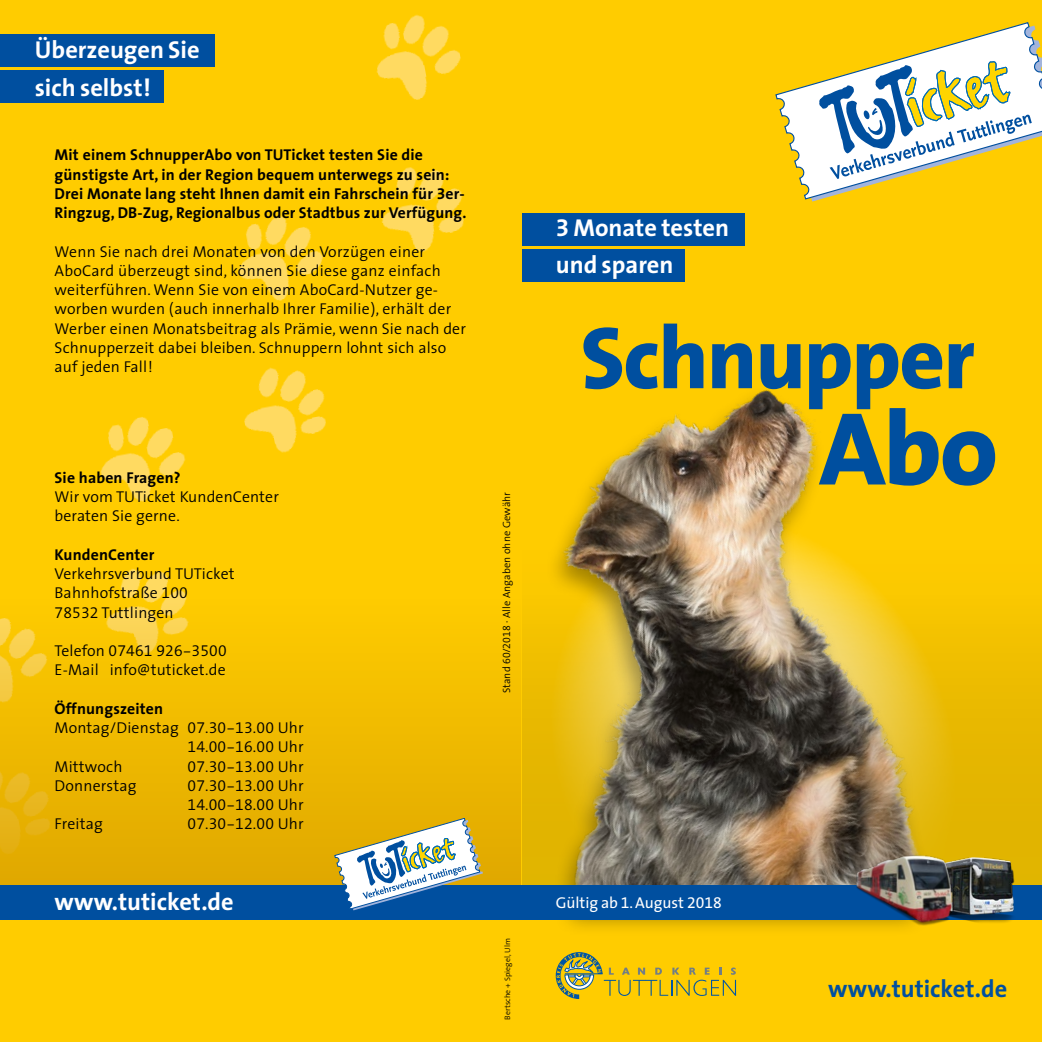
<style>
.page{position:relative;width:1042px;height:1042px;background:#fff}
.page>*{position:absolute;margin:0;border:0;box-sizing:border-box;transform-origin:0 0}
.t1{font:800 104.65px "The Sans";color:#004f9f}
.t2{font:800 88.55px "The Sans";letter-spacing:-.02em;color:#004f9f}
.t3{font:700 24.5px/37.3px "The Sans";color:#fff}
.t4{font:700 24.32px "The Sans";color:#004f9f}
.t5{font:700 24.32px "The Sans";color:#fff}
.t6{font:300 15.75px/19.2px "The Sans";letter-spacing:.01em;color:#000}
.t7{font:700 15.75px/19.2px "The Sans";letter-spacing:.01em;color:#000}
.t8{font:15.75px/19.2px "The Sans Semi Light Expert";letter-spacing:.01em;color:#000}
.t9{font:15.75px "The Sans";color:#fff}
.t10{font:300 10.5px "The Sans";letter-spacing:.01em;color:#000}
.t11{font:300 7.88px "The Sans";letter-spacing:.01em;color:#000}
.s1{font-family:"The Sans Bold Expert";font-weight:400}
.s2{font-family:"The Sans Semi Light Expert";font-weight:400}
.s3{font-family:"The Sans";font-weight:300}
.s4{font-weight:700}
.s5{font-family:"The Sans Expert"}
</style>
<div class="page">
<div style="left:521px;top:0;width:521px;height:1042px;background:#fc0"></div>
<div style="left:478px;top:551px;width:564px;height:337px;background:linear-gradient(to bottom,#fcc900,#dbaf01)"></div>
<svg style="left:556px;top:952px;width:180px;height:47px"></svg>
<svg style="left:775px;top:22px;width:267px;height:178px"></svg>
<svg style="left:818px;top:61px;width:214px;height:118px"></svg>
<div style="left:521px;top:213px;width:223px;height:33px;background:#004f9f"></div>
<div style="left:521px;top:249px;width:164px;height:33px;background:#004f9f"></div>
<div style="left:0;top:0;width:521px;height:1042px;background:#fc0"></div>
<img style="left:0;top:14px;width:464px;height:585px">
<svg style="left:0;top:599px;width:521px;height:286px;fill:#f0bb00"></svg>
<div style="left:0;top:35px;width:214px;height:32px;background:#004f9f"></div>
<div style="left:0;top:71px;width:164px;height:32px;background:#004f9f"></div>
<div style="left:544px;top:385px;width:388px;height:552px;background:#000;opacity:.35"></div>
<img style="left:526px;top:388px;width:405px;height:497px">
<div style="left:521px;top:885px;width:521px;height:35px;background:#004f9f"></div>
<img style="left:972px;top:852px;width:50px;height:71px">
<img style="left:847px;top:848px;width:125px;height:88px">
<div style="left:0;top:885px;width:521px;height:35px;background:#004f9f"></div>
<svg style="left:334px;top:818px;width:149px;height:92px"></svg>
<h3 class="t3" style="left:35px;top:31px;width:166px">Überzeugen Sie sich selbst!</h3>
<p class="t7" style="left:55px;top:145px;width:413px">Mit einem SchnupperAbo von TUTicket testen Sie die günstigste Art, in der Region bequem unterwegs zu sein:<br>Drei Monate lang steht Ihnen damit ein Fahrschein für <span class="s1">3</span>er-Ringzug, DB-Zug, Regionalbus oder Stadtbus zur Verfügung.</p>
<p class="t6" style="left:55px;top:241px;width:413px">Wenn Sie nach drei Monaten von den Vorzügen einer AboCard überzeugt sind, können Sie diese ganz einfach weiterführen. Wenn Sie von einem AboCard-Nutzer ge&shy;worben wurden (auch innerhalb Ihrer Familie), erhält der Werber einen Monatsbeitrag als Prämie, wenn Sie nach der Schnupperzeit dabei bleiben. Schnuppern lohnt sich also auf jeden Fall!</p>
<p class="t7" style="left:55px;top:467px;width:127px">Sie haben Fragen?</p>
<p class="t6" style="left:55px;top:487px;width:226px">Wir vom TUTicket KundenCenter beraten Sie gerne.</p>
<p class="t7" style="left:55px;top:544px;width:101px">KundenCenter</p>
<p class="t6" style="left:55px;top:564px;width:182px">Verkehrsverbund TUTicket<br>Bahnhofstraße <span class="s2">100<br>78532</span> Tuttlingen</p>
<p class="t8" style="left:55px;top:641px;width:174px"><span class="s3">Telefon</span> 07461 926-3500</p>
<p class="t6" style="left:55px;top:660px;width:173px">E-Mail info@tuticket.de</p>
<p class="t6" style="left:55px;top:698px;width:251px"><span class="s4">Öffnungszeiten<br></span>Montag/Dienstag <span class="s2">07.30-13.00</span> Uhr</p>
<p class="t8" style="left:188px;top:737px;width:118px">14.00-16.00 <span class="s3">Uhr</span></p>
<p class="t6" style="left:55px;top:756px;width:69px">Mittwoch</p>
<p class="t8" style="left:188px;top:756px;width:118px">07.30-13.00 <span class="s3">Uhr</span></p>
<p class="t6" style="left:55px;top:775px;width:83px">Donnerstag</p>
<p class="t8" style="left:188px;top:775px;width:118px">07.30-13.00 <span class="s3">Uhr<br></span>14.00-18.00 <span class="s3">Uhr</span></p>
<p class="t6" style="left:55px;top:814px;width:50px">Freitag</p>
<p class="t8" style="left:188px;top:814px;width:118px">07.30-12.00 <span class="s3">Uhr</span></p>
<p class="t10" style="left:498px;top:693px;width:203px;rotate:-90deg">Stand <span class="s2">60/2018</span> · Alle Angaben ohne Gewähr</p>
<h3 class="t3" style="left:556px;top:208px;width:175px"><span class="s1">3</span> Monate testen und sparen</h3>
<h2 class="t2" style="left:580px;top:284px;width:396px">Schnupper</h2>
<h1 class="t1" style="left:819px;top:361px;width:180px">Abo</h1>
<h3 class="t5" style="left:55px;top:881px;width:181px">www.tuticket.de</h3>
<p class="t9" style="left:556px;top:890px;width:168px">Gültig ab <span class="s5">1</span>. August <span class="s5">2018</span></p>
<p class="t11" style="left:501px;top:1020px;width:83px;rotate:-90deg">Bertsche + Spiegel, Ulm</p>
<h3 class="t4" style="left:828px;top:968px;width:181px">www.tuticket.de</h3>
</div>
